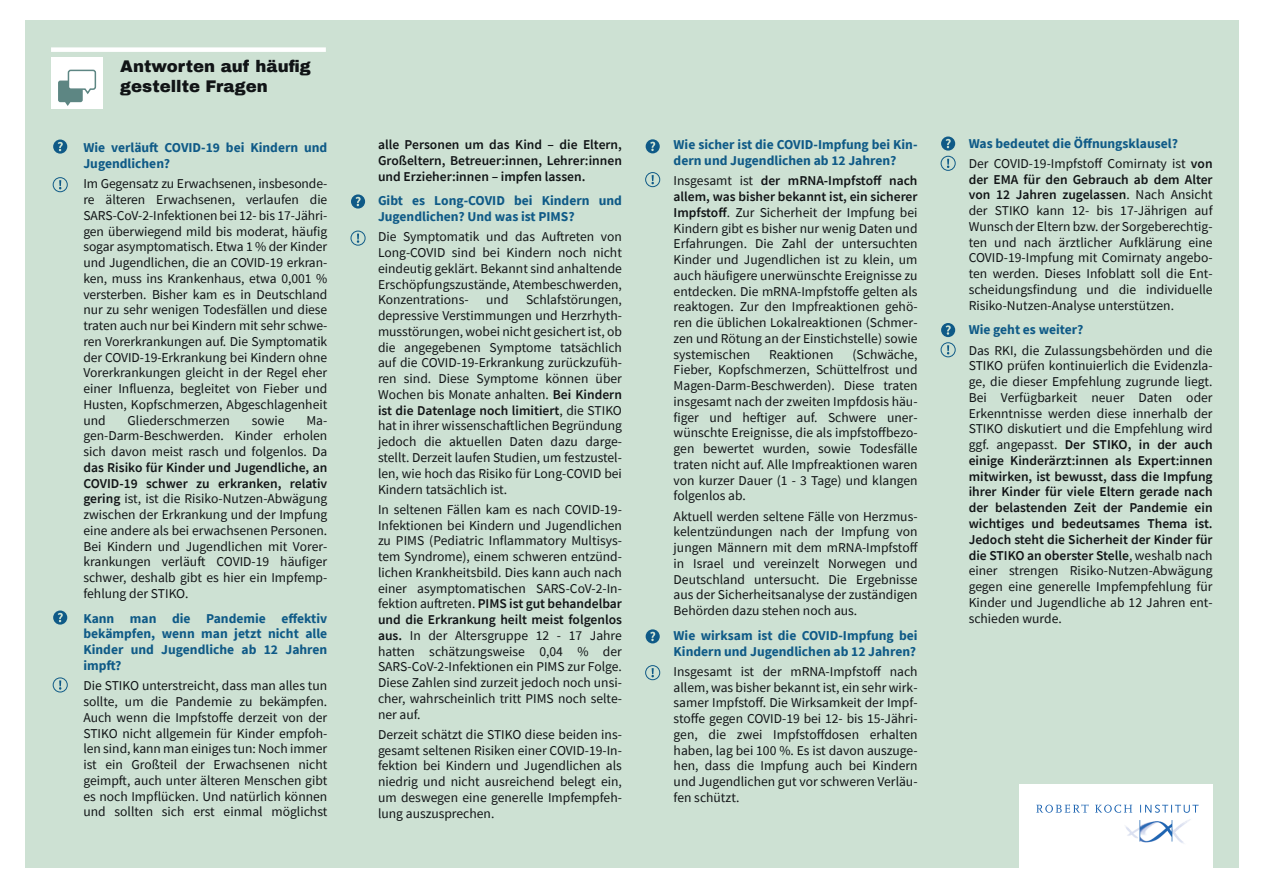
<style>
.page{position:relative;width:1263px;height:893px;background:#fff}
.page>*{position:absolute;margin:0;border:0;box-sizing:border-box;transform-origin:0 0}
.t1{font:900 16.5px/19.8px "Archivo";color:#111416}
.t2{font:13.5px/15.8px "Source Sans Pro";color:#111416;text-align:justify}
.t3{font:700 13.5px/15.8px "Source Sans Pro";color:#0f5a87}
.t4{font:600 13.5px/15.8px "Source Sans Pro";color:#111416;text-align:justify}
.s1{font-weight:600}
.s2{font-weight:700;color:#0f5a87}
</style>
<div class="page">
<div style="left:25px;top:21px;width:1213px;height:847px;background:#cde1d3"></div>
<div style="left:1019px;top:786px;width:193px;height:82px;background:#fff"></div>
<div style="left:1019px;top:784px;width:193px;height:82px;background:#fff"></div>
<svg style="left:1036px;top:804px;width:162px;height:9px"></svg>
<img style="left:1125px;top:819px;width:66px;height:25px">
<svg style="left:53px;top:140px;width:14px;height:14px"></svg>
<div style="left:53px;top:177px;width:15px;height:15px;border:1px solid #0f5a87;border-radius:50%"></div>
<svg style="left:59px;top:180px;width:2px;height:9px"></svg>
<svg style="left:53px;top:610px;width:14px;height:15px"></svg>
<div style="left:53px;top:677px;width:15px;height:15px;border:1px solid #0f5a87;border-radius:50%"></div>
<svg style="left:59px;top:680px;width:2px;height:10px"></svg>
<svg style="left:351px;top:194px;width:14px;height:15px"></svg>
<div style="left:351px;top:231px;width:14px;height:15px;border:1px solid #0f5a87;border-radius:50%"></div>
<svg style="left:357px;top:234px;width:2px;height:9px"></svg>
<svg style="left:941px;top:136px;width:14px;height:15px"></svg>
<div style="left:941px;top:156px;width:14px;height:15px;border:1px solid #0f5a87;border-radius:50%"></div>
<svg style="left:947px;top:159px;width:2px;height:9px"></svg>
<svg style="left:941px;top:323px;width:14px;height:14px"></svg>
<div style="left:941px;top:342px;width:14px;height:15px;border:1px solid #0f5a87;border-radius:50%"></div>
<svg style="left:947px;top:345px;width:2px;height:9px"></svg>
<svg style="left:646px;top:629px;width:14px;height:14px"></svg>
<div style="left:645px;top:665px;width:15px;height:15px;border:1px solid #0f5a87;border-radius:50%"></div>
<svg style="left:651px;top:668px;width:3px;height:9px"></svg>
<svg style="left:646px;top:139px;width:14px;height:14px"></svg>
<div style="left:645px;top:172px;width:15px;height:15px;border:1px solid #0f5a87;border-radius:50%"></div>
<svg style="left:651px;top:175px;width:3px;height:9px"></svg>
<div style="left:51px;top:47px;width:275px;height:5px;background:#fff"></div>
<div style="left:51px;top:57px;width:52px;height:52px;background:#fff"></div>
<svg style="left:58px;top:69px;width:39px;height:37px"></svg>
<p class="t1" style="left:120px;top:57px;width:192px">Antworten auf häufig gestellte Fragen</p>
<p class="t3" style="left:83px;top:140px;width:245px">Wie verläuft COVID-19 bei Kindern und<br>Jugendlichen?</p>
<p class="t2" style="left:83px;top:176px;width:245px">Im Gegensatz zu Erwachsenen, insbesonde&shy;re älteren Erwachsenen, verlaufen die SARS-CoV-2-Infektionen bei 12- bis 17-Jähri&shy;gen überwiegend mild bis moderat, häufig sogar asymptomatisch. Etwa 1 % der Kinder und Jugendlichen, die an COVID-19 erkran&shy;ken, muss ins Krankenhaus, etwa 0,001 % versterben. Bisher kam es in Deutschland nur zu sehr wenigen Todesfällen und diese traten auch nur bei Kindern mit sehr schwe&shy;ren Vorerkrankungen auf. Die Symptomatik der COVID-19-Erkrankung bei Kindern ohne Vorerkrankungen gleicht in der Regel eher einer Influenza, begleitet von Fieber und Husten, Kopfschmerzen, Abgeschlagenheit und</p>
<p class="t2" style="left:127px;top:412px;width:104px">Gliederschmerzen</p>
<p class="t2" style="left:252px;top:412px;width:34px">sowie</p>
<p class="t2" style="left:83px;top:412px;width:245px;text-indent:223px">Ma&shy;gen-Darm-Beschwerden. Kinder erholen sich davon meist rasch und folgenlos. Da</p>
<p class="t2" style="left:83px;top:459px;width:245px"><span class="s1">das Risiko für Kinder und Jugendliche, an COVID-19 schwer zu erkranken, relativ gering</span> ist, ist die Risiko-Nutzen-Abwägung zwischen der Erkrankung und der Impfung eine andere als bei erwachsenen Personen.<br>Bei Kindern und Jugendlichen mit Vorer&shy;krankungen verläuft COVID-19 häufiger schwer, deshalb gibt es hier ein Impfemp&shy;fehlung der STIKO.</p>
<p class="t3" style="left:83px;top:610px;width:245px;text-align:justify">Kann man die Pandemie effektiv bekämpfen, wenn man jetzt nicht alle Kinder und Jugendliche ab 12 Jahren impft?</p>
<p class="t2" style="left:83px;top:678px;width:245px">Die STIKO unterstreicht, dass man alles tun sollte, um die Pandemie zu bekämpfen.<br>Auch wenn die Impfstoffe derzeit von der STIKO nicht allgemein für Kinder empfoh&shy;len sind, kann man einiges tun: Noch immer ist ein Großteil der Erwachsenen nicht geimpft, auch unter älteren Menschen gibt es noch Impflücken. Und natürlich können und sollten sich erst einmal möglichst</p>
<p class="t4" style="left:378px;top:137px;width:245px">alle Personen um das Kind – die Eltern, Großeltern, Betreuer:innen, Lehrer:innen und Erzieher:innen – impfen lassen.</p>
<p class="t3" style="left:378px;top:193px;width:245px">Gibt es Long-COVID bei Kindern und<br>Jugendlichen? Und was ist PIMS?</p>
<p class="t2" style="left:378px;top:229px;width:245px">Die Symptomatik und das Auftreten von Long-COVID sind bei Kindern noch nicht eindeutig geklärt. Bekannt sind anhaltende Erschöpfungszustände, Atembeschwerden, Konzentrations-</p>
<p class="t2" style="left:378px;top:292px;width:245px;text-indent:148px">Schlafstörungen, depressive Verstimmungen und Herzrhyth&shy;musstörungen, wobei nicht gesichert ist, ob die angegebenen Symptome tatsächlich auf die COVID-19-Erkrankung zurückzufüh&shy;ren sind. Diese Symptome können über Wochen bis Monate anhalten. <span class="s1">Bei Kindern ist die Datenlage noch limitiert</span>, die STIKO hat in ihrer wissenschaftlichen Begründung jedoch die aktuellen Daten dazu darge&shy;stellt. Derzeit laufen Studien, um festzustel&shy;len, wie hoch das Risiko für Long-COVID bei Kindern tatsächlich ist.</p>
<p class="t2" style="left:378px;top:501px;width:245px">In seltenen Fällen kam es nach COVID-19- Infektionen bei Kindern und Jugendlichen zu PIMS (Pediatric Inflammatory Multisys&shy;tem Syndrome), einem schweren entzünd&shy;lichen Krankheitsbild. Dies kann auch nach einer asymptomatischen SARS-CoV-2-In&shy;fektion auftreten. <span class="s1">PIMS ist gut behandelbar und die Erkrankung heilt meist folgenlos aus.</span> In der Altersgruppe 12 - 17 Jahre hatten schätzungsweise 0,04 % der SARS-CoV-2-Infektionen ein PIMS zur Folge.<br>Diese Zahlen sind zurzeit jedoch noch unsi&shy;cher, wahrscheinlich tritt PIMS noch selte&shy;ner auf.</p>
<p class="t2" style="left:378px;top:726px;width:245px">Derzeit schätzt die STIKO diese beiden ins&shy;gesamt seltenen Risiken einer COVID-19-In&shy;fektion bei Kindern und Jugendlichen als niedrig und nicht ausreichend belegt ein, um deswegen eine generelle Impfempfeh&shy;lung auszusprechen.</p>
<p class="t2" style="left:486px;top:292px;width:24px">und</p>
<p class="t3" style="left:674px;top:137px;width:245px">Wie sicher ist die COVID-Impfung bei Kin&shy;dern und Jugendlichen ab 12 Jahren?</p>
<p class="t2" style="left:674px;top:173px;width:245px">Insgesamt ist <span class="s1">der mRNA-Impfstoff nach allem, was bisher bekannt ist, ein sicherer Impfstoff</span>. Zur Sicherheit der Impfung bei Kindern gibt es bisher nur wenig Daten und Erfahrungen. Die Zahl der untersuchten Kinder und Jugendlichen ist zu klein, um auch häufigere unerwünschte Ereignisse zu entdecken. Die mRNA-Impfstoffe gelten als reaktogen. Zur den Impfreaktionen gehö&shy;ren die üblichen Lokalreaktionen (Schmer&shy;zen und Rötung an der Einstichstelle) sowie systemischen</p>
<p class="t2" style="left:674px;top:346px;width:245px;text-indent:179px">(Schwäche, Fieber, Kopfschmerzen, Schüttelfrost und Magen-Darm-Beschwerden). Diese traten insgesamt nach der zweiten Impfdosis häu&shy;figer und heftiger auf. Schwere uner&shy;wünschte Ereignisse, die als impfstoffbezo&shy;gen bewertet wurden, sowie Todesfälle traten nicht auf. Alle Impfreaktionen waren von kurzer Dauer (1 - 3 Tage) und klangen folgenlos ab.</p>
<p class="t2" style="left:674px;top:508px;width:246px">Aktuell werden seltene Fälle von Herzmus&shy;kelentzündungen nach der Impfung von jungen Männern mit dem mRNA-Impfstoff in Israel und vereinzelt Norwegen und Deutschland untersucht. Die Ergebnisse aus der Sicherheitsanalyse der zuständigen Behörden dazu stehen noch aus.</p>
<p class="t3" style="left:674px;top:627px;width:245px">Wie wirksam ist die COVID-Impfung bei<br>Kindern und Jugendlichen ab 12 Jahren?</p>
<p class="t2" style="left:674px;top:663px;width:245px">Insgesamt ist der mRNA-Impfstoff nach allem, was bisher bekannt ist, ein sehr wirk&shy;samer Impfstoff. Die Wirksamkeit der Impf&shy;stoffe gegen COVID-19 bei 12- bis 15-Jähri&shy;gen, die zwei Impfstoffdosen erhalten haben, lag bei 100 %. Es ist davon auszuge&shy;hen, dass die Impfung auch bei Kindern und Jugendlichen gut vor schweren Verläu&shy;fen schützt.</p>
<p class="t2" style="left:769px;top:346px;width:66px">Reaktionen</p>
<p class="t2" style="left:969px;top:133px;width:245px;line-height:20.2px"><span class="s2">Was bedeutet die Öffnungsklausel?<br></span>Der COVID-19-Impfstoff Comirnaty ist <span class="s1">von</span></p>
<p class="t2" style="left:969px;top:171px;width:245px"><span class="s1">der EMA für den Gebrauch ab dem Alter von 12 Jahren zugelassen</span>. Nach Ansicht der STIKO kann 12- bis 17-Jährigen auf Wunsch der Eltern bzw. der Sorgeberechtig&shy;ten und nach ärztlicher Aufklärung eine COVID-19-Impfung mit Comirnaty angebo&shy;ten werden. Dieses Infoblatt soll die Ent&shy;scheidungsfindung und die individuelle Risiko-Nutzen-Analyse unterstützen.</p>
<p class="t3" style="left:969px;top:322px;width:116px">Wie geht es weiter?</p>
<p class="t2" style="left:969px;top:342px;width:245px">Das RKI, die Zulassungsbehörden und die STIKO prüfen kontinuierlich die Evidenzla&shy;ge, die dieser Empfehlung zugrunde liegt.<br>Bei Verfügbarkeit neuer Daten oder Erkenntnisse werden diese innerhalb der STIKO diskutiert und die Empfehlung wird ggf. angepasst. <span class="s1">Der STIKO, in der auch einige Kinderärzt:innen als Expert:innen mitwirken, ist bewusst, dass die Impfung ihrer Kinder für viele Eltern gerade nach der belastenden Zeit der Pandemie ein wichtiges und bedeutsames Thema ist.<br>Jedoch steht die Sicherheit der Kinder für die STIKO an oberster Stelle</span>, weshalb nach einer strengen Risiko-Nutzen-Abwägung gegen eine generelle Impfempfehlung für Kinder und Jugendliche ab 12 Jahren ent&shy;schieden wurde.</p>
</div>
